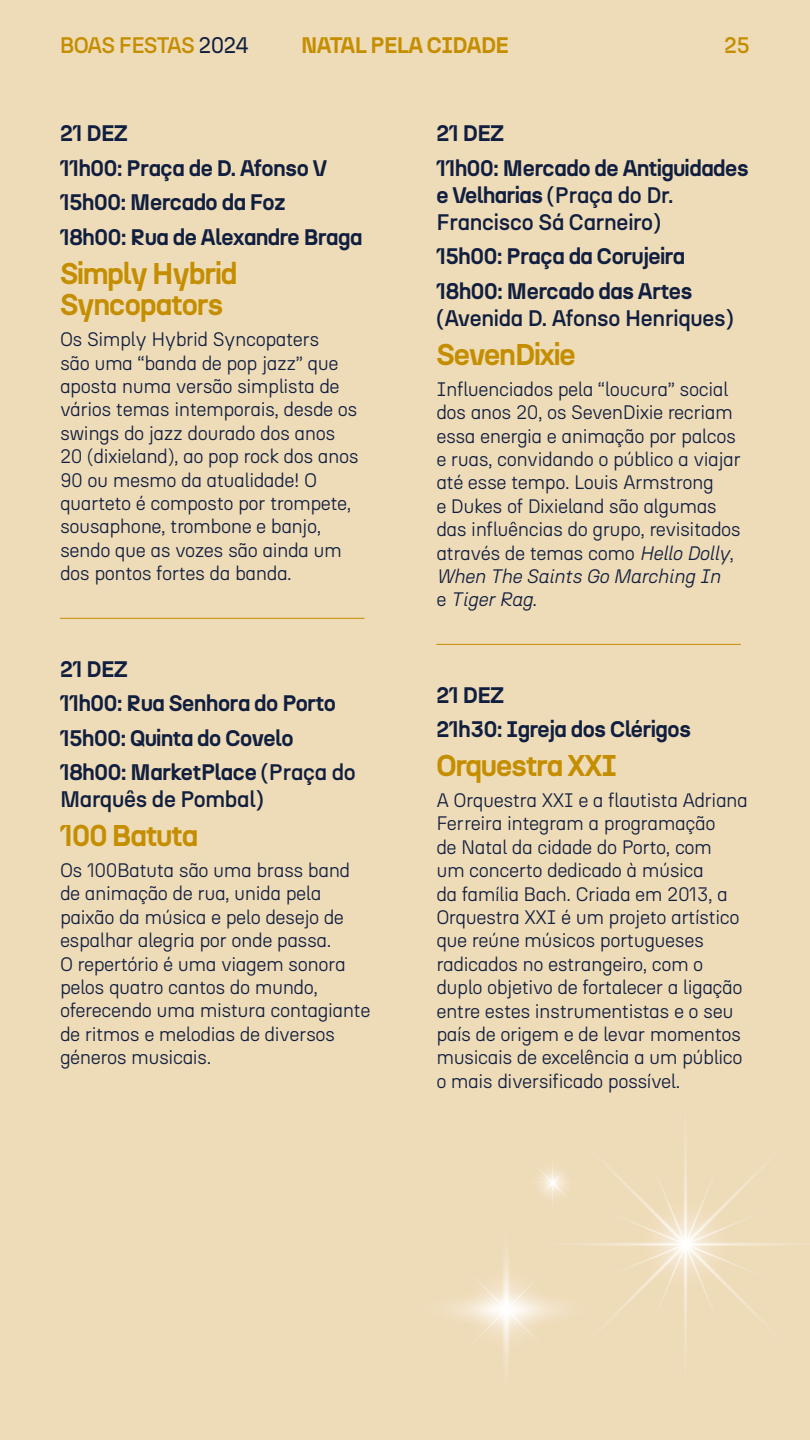
<style>
.page{position:relative;width:810px;height:1440px;background:#eedbb8}
.page>*{position:absolute;margin:0;border:0;box-sizing:border-box;transform-origin:0 0}
.t1{font:700 30px/31.5px "N27 a";letter-spacing:-.025em;color:#c48e00}
.t2{font:700 22.5px/34.5px "N27 a";letter-spacing:-.01em;color:#101e3f}
.t3{font:500 22.5px/27px "N27 a";letter-spacing:-.01em;color:#101e3f}
.t4{font:500 22.5px "N27 a";letter-spacing:-.035em;color:#c48e00}
.t5{font:700 22.5px "N27 a";letter-spacing:-.02em;color:#c48e00}
.t6{font:300 19.5px/23.4px "N27 a";letter-spacing:-.025em;color:#101e3f}
.s1{font-weight:400;color:#101e3f}
.s2{font-weight:500}
.s3{font-weight:700}
.s4{font-style:italic}
</style>
<div class="page">
<hr style="left:60px;top:618px;width:304px;height:1px;background:#c48e00">
<hr style="left:436px;top:644px;width:305px;height:1px;background:#c48e00">
<svg style="left:449px;top:1135px;width:346px;height:232px"></svg>
<svg style="left:532px;top:1163px;width:40px;height:39px"></svg>
<p class="t4" style="left:60px;top:31px;width:190px">BOAS FESTAS <span class="s1">2024</span></p>
<p class="t5" style="left:301px;top:31px;width:209px">NATAL PELA CIDADE</p>
<p class="t4" style="left:724px;top:31px;width:27px">25</p>
<p class="t2" style="left:60px;top:116px;width:304px">21 DEZ<br>11h00: Praça de D. Afonso V<br>15h00: Mercado da Foz<br>18h00: Rua de Alexandre Braga</p>
<h1 class="t1" style="left:60px;top:258px;width:178px">Simply Hybrid<br>Syncopators</h1>
<p class="t6" style="left:60px;top:328px;width:300px">Os Simply Hybrid Syncopaters<br>são uma “banda de pop jazz” que aposta numa versão simplista de vários temas intemporais, desde os swings do jazz dourado dos anos<br>20 (dixieland), ao pop rock dos anos<br>90 ou mesmo da atualidade! O quarteto é composto por trompete, sousaphone, trombone e banjo, sendo que as vozes são ainda um dos pontos fortes da banda.</p>
<p class="t2" style="left:60px;top:651px;width:297px">21 DEZ<br>11h00: Rua Senhora do Porto<br>15h00: Quinta do Covelo<br>18h00: MarketPlace <span class="s2">(Praça do</span></p>
<p class="t3" style="left:60px;top:785px;width:205px">Marquês de Pombal)</p>
<h1 class="t1" style="left:60px;top:820px;width:140px">100 Batuta</h1>
<p class="t6" style="left:60px;top:858px;width:312px">Os 100Batuta são uma brass band de animação de rua, unida pela paixão da música e pelo desejo de espalhar alegria por onde passa.<br>O repertório é uma viagem sonora pelos quatro cantos do mundo, oferecendo uma mistura contagiante de ritmos e melodias de diversos géneros musicais.</p>
<p class="t2" style="left:436px;top:116px;width:314px">21 DEZ<br>11h00: Mercado de Antiguidades</p>
<p class="t3" style="left:436px;top:181px;width:239px"><span class="s3">e Velharias</span> (Praça do Dr.<br>Francisco Sá Carneiro)</p>
<p class="t2" style="left:436px;top:239px;width:257px">15h00: Praça da Corujeira<br>18h00: Mercado das Artes</p>
<p class="t3" style="left:436px;top:304px;width:299px">(Avenida D. Afonso Henriques)</p>
<h1 class="t1" style="left:436px;top:339px;width:141px">SevenDixie</h1>
<p class="t6" style="left:436px;top:377px;width:306px">Influenciados pela “loucura” social dos anos 20, os SevenDixie recriam essa energia e animação por palcos e ruas, convidando o público a viajar até esse tempo. Louis Armstrong<br>e Dukes of Dixieland são algumas das influências do grupo, revisitados através de temas como <span class="s4">Hello Dolly</span>,<br><span class="s4">When The Saints Go Marching In<br></span>e <span class="s4">Tiger Rag</span>.</p>
<p class="t2" style="left:436px;top:677px;width:256px">21 DEZ<br>21h30: Igreja dos Clérigos</p>
<h1 class="t1" style="left:436px;top:750px;width:182px">Orquestra XXI</h1>
<p class="t6" style="left:436px;top:788px;width:313px">A Orquestra XXI e a flautista Adriana Ferreira integram a programação<br>de Natal da cidade do Porto, com<br>um concerto dedicado à música<br>da família Bach. Criada em 2013, a Orquestra XXI é um projeto artístico que reúne músicos portugueses radicados no estrangeiro, com o duplo objetivo de fortalecer a ligação entre estes instrumentistas e o seu país de origem e de levar momentos musicais de excelência a um público o mais diversificado possível.</p>
</div>
